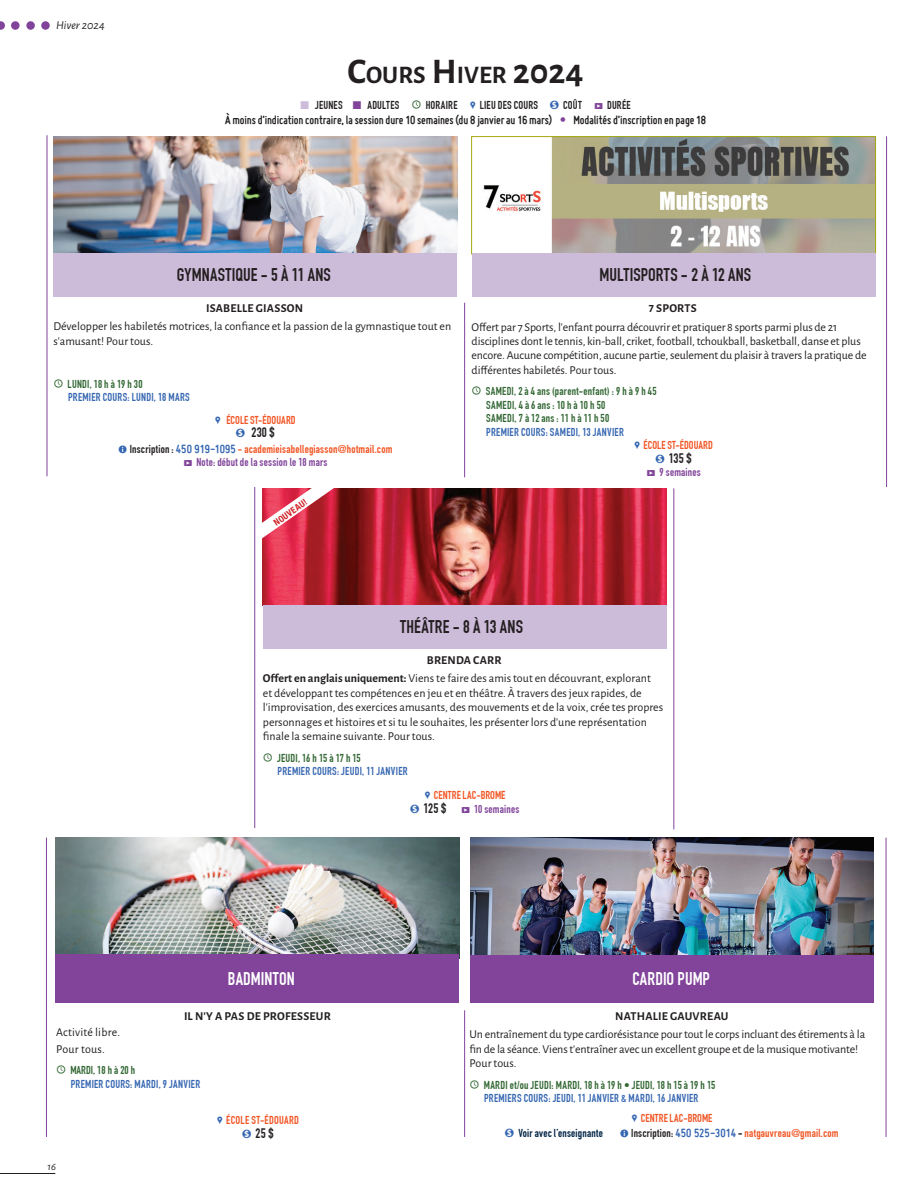
<style>
.page{position:relative;width:918px;height:1188px;background:#fff}
.page>*{position:absolute;margin:0;border:0;box-sizing:border-box;transform-origin:0 0}
.t1{font:700 25.2px "Alegreya Sans";color:#231f20}
.t2{font:700 18px "DIN Condensed";letter-spacing:.005em;color:#231f20}
.t3{font:700 18px "DIN Condensed";letter-spacing:.01em;color:#fff}
.t4{font:700 13.5px "DIN Condensed";letter-spacing:.02em;color:#231f20}
.t5{font:700 12.75px "Miso";letter-spacing:-.01em;color:#231f20}
.t6{font:12px/14.4px "Alegreya Sans";color:#231f20}
.t7{font:700 12px "Alegreya Sans";letter-spacing:.015em;color:#231f20}
.t8{font:italic 12px "Alegreya Sans";color:#231f20}
.t9{font:700 11.25px/13.5px "DIN Condensed";letter-spacing:.015em;color:#f15422;text-align:center}
.t10{font:700 11.25px/13.5px "DIN Condensed";letter-spacing:.015em;color:#326733;text-align:center}
.t11{font:700 11.25px/13.5px "DIN Condensed";letter-spacing:.025em;color:#3566b1}
.t12{font:700 11.25px "DIN Condensed";letter-spacing:.02em;color:#231f20}
.t13{font:700 11.25px "DIN Condensed";letter-spacing:.015em;color:#002345}
.t14{font:700 11.25px "DIN Condensed";letter-spacing:.015em;color:#81449a}
.t15{font:italic 10.5px "Alegreya Sans";color:#231f20}
.t16{font:700 condensed 9px "Helvetica Neue";color:#d1232a}
.s1{font-size:36px}
.s2{color:#cdbbda}
.s3{color:#81449a}
.s4{font-family:"Entypo";font-weight:400;font-size:18px;color:#326733}
.s5{font-family:"Modern Pictograms";font-weight:400;color:#3566b1}
.s6{font-family:"Circled";font-weight:400;font-size:10.5px;color:#3566b1}
.s7{font-family:"Modern Pictograms";font-weight:400;color:#81449a}
.s8{font-family:"DIN Condensed";color:#81449a}
.s9{color:#326733}
.s10{font-family:"Modern Pictograms";font-weight:400;font-size:12px;color:#3566b1}
.s11{color:#231f20}
.s12{font-family:"Miso";font-size:12.75px;color:#3566b1}
.s13{font-family:"Entypo";font-weight:400;font-size:18px}
.s14{font-family:"Modern Pictograms";font-weight:400}
.s15{font-weight:700}
.s16{color:#3566b1}
.s17{color:#040503}
</style>
<div class="page">
<hr style="left:0;top:1173px;width:55px;height:1px;background:#231f20">
<svg style="left:0;top:21px;width:5px;height:9px"></svg>
<div style="left:11px;top:21px;width:9px;height:9px;background:#81449a;border-radius:50%"></div>
<div style="left:26px;top:21px;width:9px;height:9px;background:#81449a;border-radius:50%"></div>
<div style="left:41px;top:21px;width:9px;height:9px;background:#81449a;border-radius:50%"></div>
<img style="left:53px;top:136px;width:404px;height:117px">
<div style="left:53px;top:253px;width:404px;height:44px;background:#cdbbda"></div>
<img style="left:263px;top:488px;width:404px;height:117px">
<div style="left:263px;top:605px;width:404px;height:44px;background:#cdbbda"></div>
<hr style="left:886px;top:136px;width:1px;height:351px;background:#81449a">
<hr style="left:886px;top:838px;width:1px;height:299px;background:#81449a">
<hr style="left:464px;top:1010px;width:1px;height:127px;background:#81449a">
<hr style="left:464px;top:303px;width:1px;height:174px;background:#81449a">
<hr style="left:47px;top:135px;width:1px;height:341px;background:#81449a">
<hr style="left:46px;top:838px;width:1px;height:299px;background:#81449a">
<img style="left:483px;top:138px;width:391px;height:114px">
<div style="left:471px;top:136px;width:405px;height:118px;border:1px solid #a5a912"></div>
<div style="left:472px;top:254px;width:404px;height:43px;background:#cdbbda"></div>
<img style="left:470px;top:838px;width:404px;height:118px">
<div style="left:470px;top:956px;width:404px;height:47px;background:#81449a"></div>
<img style="left:56px;top:837px;width:403px;height:118px">
<div style="left:55px;top:955px;width:404px;height:48px;background:#81449a"></div>
<hr style="left:674px;top:488px;width:1px;height:341px;background:#81449a">
<svg style="left:255px;top:487px;width:113px;height:69px"></svg>
<hr style="left:254px;top:487px;width:1px;height:341px;background:#81449a">
<p class="t8" style="left:56px;top:17px;width:50px">Hiver 2024</p>
<h1 class="t1" style="left:347px;top:56px;width:238px"><span class="s1">C</span>OURS <span class="s1">H</span>IVER <span class="s1">2024</span></h1>
<p class="t12" style="left:301px;top:99px;width:25px"><span class="s2">■</span> JEUNES</p>
<p class="t12" style="left:353px;top:99px;width:279px"><span class="s3">■</span> ADULTES <span class="s4">N</span> HORAIRE <span class="s5">,</span> LIEU DES COURS <span class="s6">$</span> COÛT <span class="s7">P</span> DURÉE</p>
<p class="t5" style="left:225px;top:113px;width:483px">À moins d’indication contraire, la session dure 10 semaines (du 8 janvier au 16 mars) <span class="s8">•</span> Modalités d’inscription en page 18</p>
<h2 class="t2" style="left:177px;top:264px;width:156px">Gymnastique - 5 à 11 ans</h2>
<p class="t7" style="left:206px;top:299px;width:99px">ISABELLE GIASSON</p>
<h2 class="t2" style="left:600px;top:264px;width:138px">Multisports - 2 À 12 ANS</h2>
<p class="t7" style="left:649px;top:300px;width:49px">7 SPORTS</p>
<p class="t6" style="left:53px;top:319px;width:399px">Développer les habiletés motrices, la confiance et la passion de la gymnastique tout en s’amusant! Pour tous.</p>
<p class="t11" style="left:68px;top:377px;width:123px;text-indent:-15px"><span class="s4">N</span> <span class="s9">LUNDI, 18 h à 19 h 30<br></span>PREMIER COURS: LUNDI, 18 MARS</p>
<p class="t9" style="left:215px;top:413px;width:77px"><span class="s5">,</span> ÉCOLE ST-Édouard</p>
<p class="t4" style="left:236px;top:425px;width:40px"><span class="s6">$</span> 230 $</p>
<p class="t9" style="left:118px;top:442px;width:276px"><span class="s10">=</span> <span class="s11">Inscription :</span> <span class="s12">450 919-1095</span> - academieisabellegiasson@hotmail.com<br><span class="s7">P</span> <span class="s3">Note: début de la session le 18 mars</span></p>
<p class="t16" style="left:270px;top:517px;width:40px;rotate:-35deg">NOUVEAU!</p>
<p class="t6" style="left:472px;top:319px;width:396px">Offert par 7 Sports, l’enfant pourra découvrir et pratiquer 8 sports parmi plus de 21 disciplines dont le tennis, kin-ball, criket, football, tchoukball, basketball, danse et plus encore. Aucune compétition, aucune partie, seulement du plaisir à travers la pratique de différentes habiletés. Pour tous.</p>
<p class="t10" style="left:472px;top:385px;width:21px"><span class="s13">N</span> SAME</p>
<p class="t10" style="left:507px;top:385px;width:151px">DI, 2 à 4 ans (parent-enfant) : 9 h à 9 h 45</p>
<p class="t10" style="left:486px;top:398px;width:7px">SAME</p>
<p class="t10" style="left:507px;top:398px;width:100px">DI, 4 à 6 ans : 10 h à 10 h 50</p>
<p class="t10" style="left:486px;top:412px;width:7px">SAME</p>
<p class="t10" style="left:507px;top:412px;width:104px">DI, 7 à 12 ans : 11 h à 11 h 50</p>
<p class="t11" style="left:486px;top:425px;width:70px">PREMIER COURS: SAME</p>
<p class="t11" style="left:571px;top:425px;width:55px">DI, 13 JANVIER</p>
<p class="t9" style="left:634px;top:439px;width:75px"><span class="s5">,</span> ÉCOLE St-Édouard</p>
<p class="t4" style="left:656px;top:450px;width:37px"><span class="s6">$</span> 135 $</p>
<p class="t14" style="left:646px;top:466px;width:56px"><span class="s14">P</span> 9 semaines</p>
<h2 class="t2" style="left:400px;top:616px;width:109px">THÉÂTRE - 8 À 13 ANS</h2>
<p class="t7" style="left:427px;top:652px;width:68px">BRENDA CARR</p>
<p class="t6" style="left:263px;top:671px;width:402px"><span class="s15">OFFERT EN ANGLAIS UNIQUEMENT:</span> Viens te faire des amis tout en découvrant, explorant et développant tes compétences en jeu et en théâtre. À travers des jeux rapides, de l’improvisation, des exercices amusants, des mouvements et de la voix, crée tes propres personnages et histoires et si tu le souhaites, les présenter lors d’une représentation finale la semaine suivante. Pour tous.</p>
<p class="t11" style="left:278px;top:751px;width:132px;text-indent:-15px"><span class="s4">N</span> <span class="s9">JEUDI, 16 h 15 à 17 h 15<br></span>PREMIER COURS: JEUDI, 11 JANVIER</p>
<p class="t9" style="left:424px;top:789px;width:77px"><span class="s5">,</span> CENTRE LAC-BROME</p>
<p class="t4" style="left:410px;top:800px;width:37px"><span class="s6">$</span> 125 $</p>
<p class="t14" style="left:461px;top:802px;width:60px"><span class="s14">P</span> 10 semaines</p>
<h2 class="t3" style="left:228px;top:968px;width:68px">Badminton</h2>
<p class="t7" style="left:184px;top:1007px;width:145px">IL N’Y A PAS DE PROFESSEUR</p>
<p class="t6" style="left:56px;top:1024px;width:65px;line-height:16.2px">Activité libre.<br>Pour tous.</p>
<p class="t11" style="left:71px;top:1064px;width:131px;text-indent:-15px"><span class="s4">N</span> <span class="s9">MARDI, 18 h à 20 h<br></span>PREMIER COURS: MARDI, 9 JANVIER</p>
<p class="t15" style="left:48px;top:1159px;width:10px">16</p>
<p class="t9" style="left:217px;top:1114px;width:78px"><span class="s5">,</span> ÉCOLE St-Édouard</p>
<p class="t4" style="left:242px;top:1125px;width:32px"><span class="s6">$</span> 25 $</p>
<h2 class="t3" style="left:632px;top:968px;width:79px">CARDIO PUMP</h2>
<p class="t7" style="left:615px;top:1007px;width:115px">NATHALIE GAUVREAU</p>
<p class="t6" style="left:469px;top:1027px;width:397px">Un entraînement du type cardiorésistance pour tout le corps incluant des étirements à la fin de la séance. Viens t’entraîner avec un excellent groupe et de la musique motivante!<br>Pour tous.</p>
<p class="t10" style="left:469px;top:1078px;width:247px"><span class="s13">N</span> MARDI et/ou JEUDI: MARDI, 18 h à 19 h • JEUDI, 18 h 15 à 19 h 15<br><span class="s16">PREMIERS COURS: JEUDI, 11 JANVIER &amp; MARDI, 16 JANVIER</span></p>
<p class="t9" style="left:631px;top:1111px;width:77px"><span class="s5">,</span> CENTRE LAC-BROME</p>
<p class="t13" style="left:505px;top:1126px;width:99px"><span class="s6">$</span> Voir avec l’enseignante</p>
<p class="t9" style="left:620px;top:1126px;width:220px"><span class="s10">=</span> <span class="s11">Inscription:</span> <span class="s12">450 525-3014</span> <span class="s17">-</span> natgauvreau@gmail.com</p>
</div>
